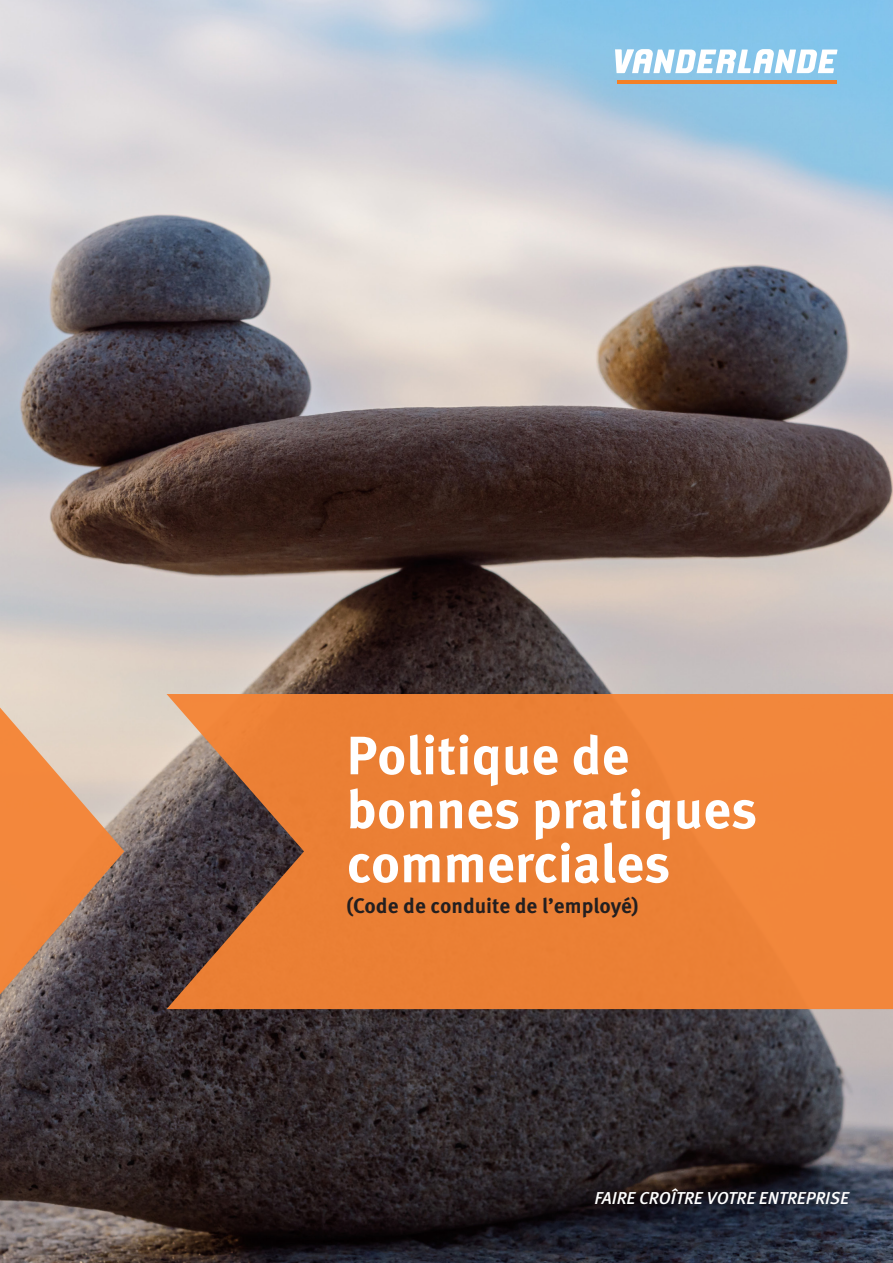
<style>
.page{position:relative;width:893px;height:1263px;background:#fff}
.page>*{position:absolute;margin:0;border:0;box-sizing:border-box;transform-origin:0 0}
.t1{font:700 54px/54px "Meta Pro";color:#fff}
.t2{font:700 21px "Meta Pro";color:#231f20}
.t3{font:italic 500 17.25px "Meta Pro";color:#fff}
</style>
<div class="page">
<img style="left:0;top:0;width:893px;height:1263px">
<svg style="left:0;top:693px;width:893px;height:316px;background:#d67e42"></svg>
<hr style="left:617px;top:80px;width:219px;height:3px;background:#f48026">
<svg style="left:615px;top:49px;width:222px;height:24px"></svg>
<p class="t1" style="left:347px;top:725px;width:284px">Politique de</p>
<p class="t1" style="left:347px;top:779px;width:412px">bonnes pratiques commerciales</p>
<p class="t2" style="left:347px;top:889px;width:294px">(Code de conduite de l’employé)</p>
<p class="t3" style="left:594px;top:1185px;width:256px">FAIRE CROÎTRE VOTRE ENTREPRISE</p>
</div>
